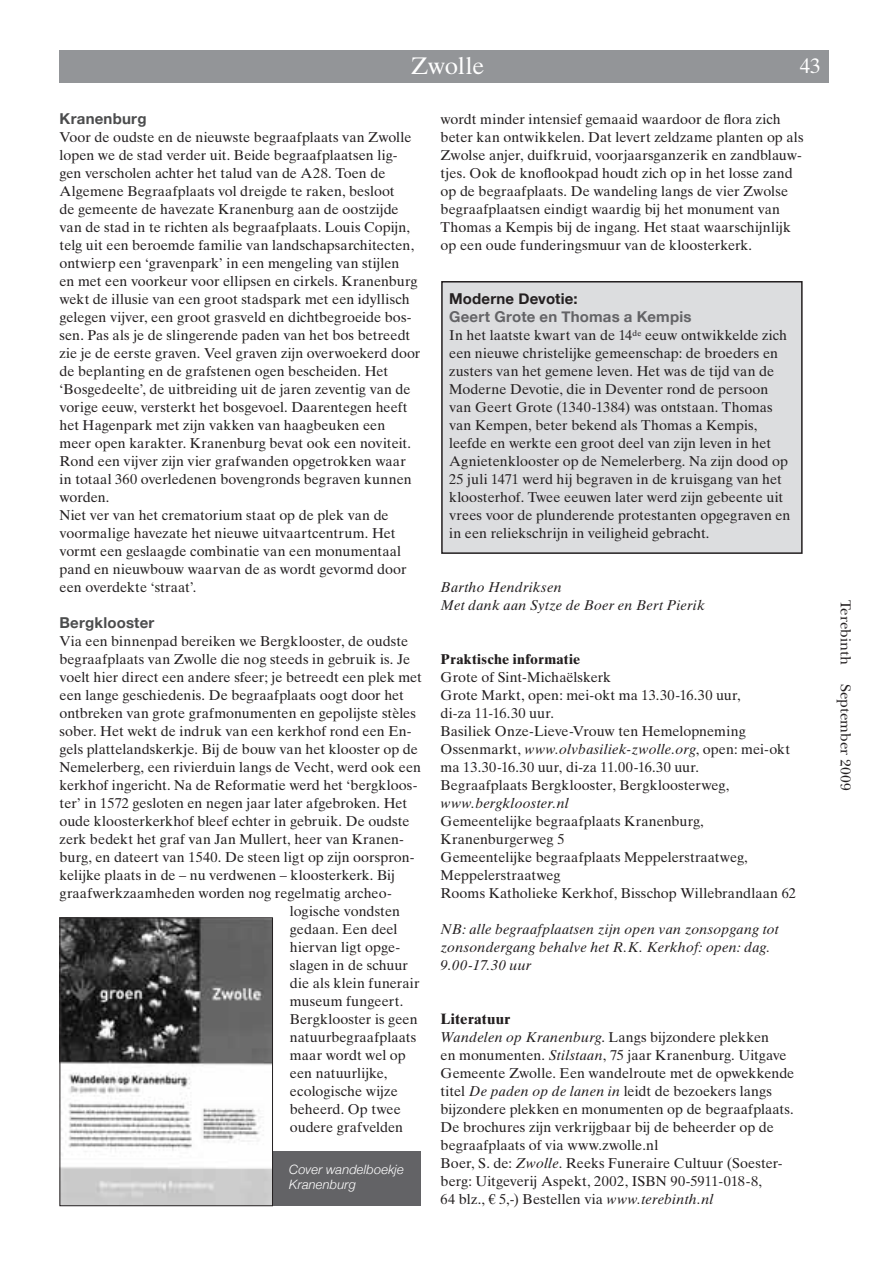
<style>
.page{position:relative;width:893px;height:1263px;background:#fff}
.page>*{position:absolute;margin:0;border:0;box-sizing:border-box;transform-origin:0 0}
.t1{font:24px "Times Ten LT";color:#fff}
.t2{font:21px "Times Ten LT";color:#fff}
.t3{font:700 15px "Helvetica Neue";letter-spacing:.015em;color:#636366}
.t4{font:15px "New Baskerville";color:#231f20}
.t5{font:700 15px "Helvetica Neue";letter-spacing:.015em;color:#4b4c4d}
.t6{font:700 15px "Helvetica Neue";letter-spacing:.015em;color:#231f20}
.t7{font:700 15px "Times Ten LT";letter-spacing:.015em;color:#231f20}
.t8{font:14.25px/18px "Times Ten LT";color:#231f20}
.t9{font:italic 14.25px/18px "Times Ten LT";letter-spacing:.015em;color:#231f20}
.t10{font:700 14.25px "Times Ten LT";letter-spacing:.02em;color:#231f20}
.t11{font:14.25px "Times Ten LT";letter-spacing:.025em;color:#231f20}
.t12{font:italic 300 12.9px/15.5px "Helvetica Neue";letter-spacing:.015em;color:#fff}
.s1{font-style:italic}
</style>
<div class="page">
<div style="left:60px;top:50px;width:769px;height:33px;background:#939598"></div>
<div style="left:442px;top:282px;width:360px;height:271px;background:#dcdddf"></div>
<div style="left:441px;top:281px;width:362px;height:273px;border:2px solid #231f20"></div>
<div style="left:68px;top:1151px;width:353px;height:54px;background:#636366"></div>
<img style="left:62px;top:919px;width:209px;height:285px">
<div style="left:60px;top:917px;width:213px;height:289px;border:1px solid #231f20"></div>
<h1 class="t1" style="left:411px;top:51px;width:75px">Zwolle</h1>
<h2 class="t2" style="left:800px;top:53px;width:22px">43</h2>
<p class="t5" style="left:60px;top:110px;width:89px">Kranenburg</p>
<p class="t8" style="left:60px;top:128px;width:362px">Voor de oudste en de nieuwste begraafplaats van Zwolle lopen we de stad verder uit. Beide begraafplaatsen lig&shy;gen verscholen achter het talud van de A28. Toen de Algemene Begraafplaats vol dreigde te raken, besloot<br>de gemeente de havezate Kranenburg aan de oostzijde van de stad in te richten als begraafplaats. Louis Copijn, telg uit een beroemde familie van landschapsarchitecten, ontwierp een ‘gravenpark’ in een mengeling van stijlen<br>en met een voorkeur voor ellipsen en cirkels. Kranenburg wekt de illusie van een groot stadspark met een idyllisch gelegen vijver, een groot grasveld en dichtbegroeide bos&shy;sen. Pas als je de slingerende paden van het bos betreedt zie je de eerste graven. Veel graven zijn overwoekerd door de beplanting en de grafstenen ogen bescheiden. Het ‘Bosgedeelte’, de uitbreiding uit de jaren zeventig van de vorige eeuw, versterkt het bosgevoel. Daarentegen heeft het Hagenpark met zijn vakken van haagbeuken een meer open karakter. Kranenburg bevat ook een noviteit.<br>Rond een vijver zijn vier grafwanden opgetrokken waar in totaal 360 overledenen bovengronds begraven kunnen worden.<br>Niet ver van het crematorium staat op de plek van de voormalige havezate het nieuwe uitvaartcentrum. Het vormt een geslaagde combinatie van een monumentaal pand en nieuwbouw waarvan de as wordt gevormd door een overdekte ‘straat’.</p>
<p class="t5" style="left:60px;top:614px;width:96px">Bergklooster</p>
<p class="t8" style="left:60px;top:632px;width:350px">Via een binnenpad bereiken we Bergklooster, de oudste</p>
<p class="t8" style="left:60px;top:650px;width:352px">begraafplaats van Zwolle die nog steeds in gebruik is. Je</p>
<p class="t8" style="left:60px;top:668px;width:364px">voelt hier direct een andere sfeer; je betreedt een plek met</p>
<p class="t8" style="left:60px;top:686px;width:346px">een lange geschiedenis. De begraafplaats oogt door het</p>
<p class="t8" style="left:60px;top:704px;width:358px">ontbreken van grote grafmonumenten en gepolijste stèles</p>
<p class="t8" style="left:60px;top:722px;width:353px">sober. Het wekt de indruk van een kerkhof rond een En-</p>
<p class="t8" style="left:60px;top:740px;width:360px">gels plattelandskerkje. Bij de bouw van het klooster op de</p>
<p class="t8" style="left:60px;top:758px;width:363px">Nemelerberg, een rivierduin langs de Vecht, werd ook een</p>
<p class="t8" style="left:60px;top:776px;width:359px">kerkhof ingericht. Na de Reformatie werd het ‘bergkloos-</p>
<p class="t8" style="left:60px;top:794px;width:349px">ter’ in 1572 gesloten en negen jaar later afgebroken. Het</p>
<p class="t8" style="left:60px;top:812px;width:352px">oude kloosterkerkhof bleef echter in gebruik. De oudste</p>
<p class="t8" style="left:60px;top:830px;width:346px">zerk bedekt het graf van Jan Mullert, heer van Kranen-</p>
<p class="t8" style="left:60px;top:848px;width:357px">burg, en dateert van 1540. De steen ligt op zijn oorspron-</p>
<p class="t8" style="left:60px;top:866px;width:337px">kelijke plaats in de – nu verdwenen – kloosterkerk. Bij</p>
<p class="t8" style="left:60px;top:884px;width:334px">graafwerkzaamheden worden nog regelmatig archeo-</p>
<p class="t8" style="left:290px;top:902px;width:112px">logische vondsten</p>
<p class="t8" style="left:290px;top:920px;width:109px">gedaan. Een deel</p>
<p class="t8" style="left:290px;top:938px;width:112px">hiervan ligt opge-</p>
<p class="t8" style="left:290px;top:956px;width:120px">slagen in de schuur</p>
<p class="t11" style="left:290px;top:975px;width:131px">die als klein funerair</p>
<p class="t8" style="left:290px;top:992px;width:115px">museum fungeert.</p>
<p class="t8" style="left:290px;top:1010px;width:129px">Bergklooster is geen</p>
<p class="t8" style="left:290px;top:1028px;width:128px">natuurbegraafplaats</p>
<p class="t8" style="left:290px;top:1046px;width:117px">maar wordt wel op</p>
<p class="t8" style="left:290px;top:1064px;width:99px">een natuurlijke,</p>
<p class="t8" style="left:290px;top:1082px;width:109px">ecologische wijze</p>
<p class="t8" style="left:290px;top:1100px;width:113px">beheerd. Op twee</p>
<p class="t8" style="left:290px;top:1118px;width:115px">oudere grafvelden</p>
<p class="t12" style="left:289px;top:1161px;width:116px">Cover wandelboekje<br>Kranenburg</p>
<p class="t8" style="left:441px;top:110px;width:364px">wordt minder intensief gemaaid waardoor de flora zich beter kan ontwikkelen. Dat levert zeldzame planten op als Zwolse anjer, duifkruid, voorjaarsganzerik en zandblauw&shy;tjes. Ook de knoflookpad houdt zich op in het losse zand op de begraafplaats. De wandeling langs de vier Zwolse begraafplaatsen eindigt waardig bij het monument van Thomas a Kempis bij de ingang. Het staat waarschijnlijk op een oude funderingsmuur van de kloosterkerk.</p>
<p class="t6" style="left:449px;top:290px;width:130px">Moderne Devotie:</p>
<p class="t3" style="left:449px;top:308px;width:244px">Geert Grote en Thomas a Kempis</p>
<p class="t8" style="left:449px;top:326px;width:343px">In het laatste kwart van de 14<sup>de</sup> eeuw ontwikkelde zich een nieuwe christelijke gemeenschap: de broeders en zusters van het gemene leven. Het was de tijd van de Moderne Devotie, die in Deventer rond de persoon van Geert Grote (1340-1384) was ontstaan. Thomas van Kempen, beter bekend als Thomas a Kempis, leefde en werkte een groot deel van zijn leven in het Agnietenklooster op de Nemelerberg. Na zijn dood op 25 juli 1471 werd hij begraven in de kruisgang van het kloosterhof. Twee eeuwen later werd zijn gebeente uit vrees voor de plunderende protestanten opgegraven en in een reliekschrijn in veiligheid gebracht.</p>
<p class="t9" style="left:441px;top:578px;width:266px">Bartho Hendriksen<br>Met dank aan Sytze de Boer en Bert Pierik</p>
<p class="t10" style="left:441px;top:651px;width:141px">Praktische informatie</p>
<p class="t8" style="left:441px;top:668px;width:351px">Grote of Sint-Michaëlskerk<br>Grote Markt, open: mei-okt ma 13.30-16.30 uur,<br>di-za 11-16.30 uur.<br>Basiliek Onze-Lieve-Vrouw ten Hemelopneming Ossenmarkt, <span class="s1">www.olvbasiliek-zwolle.org</span>, open: mei-okt ma 13.30-16.30 uur, di-za 11.00-16.30 uur.<br>Begraafplaats Bergklooster, Bergkloosterweg,</p>
<p class="t9" style="left:441px;top:794px;width:130px">www.bergklooster.nl</p>
<p class="t8" style="left:441px;top:812px;width:357px">Gemeentelijke begraafplaats Kranenburg, Kranenburgerweg 5<br>Gemeentelijke begraafplaats Meppelerstraatweg, Meppelerstraatweg<br>Rooms Katholieke Kerkhof, Bisschop Willebrandlaan 62</p>
<p class="t9" style="left:441px;top:920px;width:340px">NB: alle begraafplaatsen zijn open van zonsopgang tot zonsondergang behalve het R.K. Kerkhof: open: dag.<br>9.00-17.30 uur</p>
<p class="t7" style="left:441px;top:1010px;width:71px">Literatuur</p>
<p class="t8" style="left:441px;top:1028px;width:355px"><span class="s1">Wandelen op Kranenburg</span>. Langs bijzondere plekken<br>en monumenten. <span class="s1">Stilstaan</span>, 75 jaar Kranenburg. Uitgave Gemeente Zwolle. Een wandelroute met de opwekkende titel <span class="s1">De paden op de lanen in</span> leidt de bezoekers langs bijzondere plekken en monumenten op de begraafplaats.<br>De brochures zijn verkrijgbaar bij de beheerder op de begraafplaats of via www.zwolle.nl<br>Boer, S. de: <span class="s1">Zwolle</span>. Reeks Funeraire Cultuur (Soester&shy;berg: Uitgeverij Aspekt, 2002, ISBN 90-5911-018-8,<br>64 blz., € 5,-) Bestellen via <span class="s1">www.terebinth.nl</span></p>
<p class="t4" style="left:854px;top:600px;width:66px;rotate:90deg">Terebinth</p>
<p class="t4" style="left:854px;top:684px;width:108px;rotate:90deg">September 2009</p>
</div>
